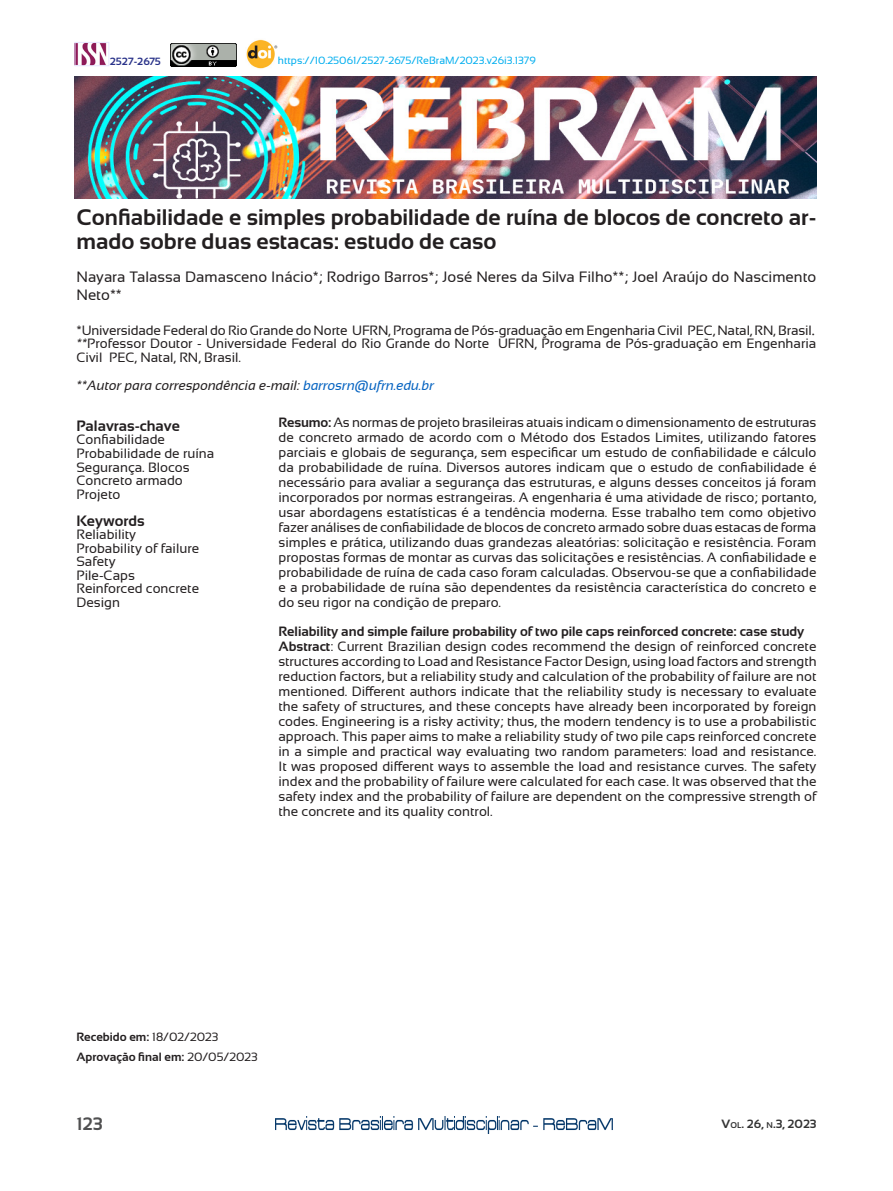
<style>
.page{position:relative;width:893px;height:1191px;background:#fff}
.page>*{position:absolute;margin:0;border:0;box-sizing:border-box;transform-origin:0 0}
.Parágrafo_básico_-_titulo{font:700 22.5px/24px "Sansation";color:#231f20}
.t1{font:700 18px "Sansation";color:#4f4f50}
.tITULACAO{font:15px/18px "Sansation";color:#231f20}
.tITULACAO-2{font:700 15px "Sansation";color:#231f20}
.tITULACAO-3{font:13.5px/15px "Sansation";color:#231f20;text-align:justify}
.tITULACAO-4{font:700 13.5px "Sansation";color:#231f20}
.tITULACAO-5{font:italic 13.5px "Sansation";color:#231f20}
.t2{font:700 12px "Sansation";color:#231f20}
.t3{font:700 12px "Sansation";color:#333}
.Corpo_do_texto{font:10.5px "Sansation";color:#00aeef}
.t4{font:700 10.5px "Sansation";color:#293289}
.s1{font-family:"Times New Roman";font-style:italic;font-size:18px}
.s2{font-style:italic}
.s3{color:#0563c1}
.s4{font-weight:700}
.s5{font-weight:400}
.s6{font-size:8.4px}
</style>
<div class="page">
<img style="left:275px;top:1116px;width:338px;height:17px">
<img style="left:77px;top:44px;width:30px;height:20px">
<div style="left:75px;top:42px;width:34px;height:24px;border:1px solid #e6e6ff"></div>
<img style="left:171px;top:43px;width:66px;height:24px">
<img style="left:246px;top:39px;width:32px;height:30px">
<img style="left:75px;top:76px;width:741px;height:122px">
<p class="t4" style="left:110px;top:55px;width:53px">2527-2675</p>
<p class="Corpo_do_texto" style="left:278px;top:54px;width:260px">https://10.25061/2527-2675/ReBraM/2023.v26i3.1379</p>
<p class="Parágrafo_básico_-_titulo" style="left:76px;top:205px;width:741px">Confiabilidade e simples probabilidade de ruína de blocos de concreto ar&shy;mado sobre duas estacas: estudo de caso</p>
<p class="tITULACAO" style="left:76px;top:268px;width:741px">Nayara Talassa Damasceno Inácio*; Rodrigo Barros*; José Neres da Silva Filho**; Joel Araújo do Nascimento<br>Neto**</p>
<p class="tITULACAO-3" style="left:76px;top:323px;width:741px">*Universidade Federal do Rio Grande do Norte UFRN, Programa de Pós-graduação em Engenharia Civil PEC, Natal, RN, Brasil<span class="s1">.</span></p>
<p class="tITULACAO-3" style="left:76px;top:337px;width:741px;line-height:13.5px"><span class="s2">**</span>Professor Doutor - Universidade Federal do Rio Grande do Norte UFRN, Programa de Pós-graduação em Engenharia<br>Civil PEC, Natal, RN, Brasil.</p>
<p class="tITULACAO-5" style="left:76px;top:378px;width:359px">**Autor para correspondência e-mail: <span class="s3">barrosrn@ufrn.edu.br</span></p>
<p class="tITULACAO-2" style="left:76px;top:417px;width:105px">Palavras-chave</p>
<p class="tITULACAO-3" style="left:76px;top:432px;width:90px">Confiabilidade</p>
<p class="tITULACAO-3" style="left:76px;top:446px;width:139px">Probabilidade de ruína</p>
<p class="tITULACAO-3" style="left:76px;top:459px;width:115px">Segurança. Blocos</p>
<p class="tITULACAO-3" style="left:76px;top:473px;width:108px">Concreto armado</p>
<p class="tITULACAO-3" style="left:76px;top:486px;width:45px">Projeto</p>
<p class="tITULACAO-2" style="left:76px;top:512px;width:70px">Keywords</p>
<p class="tITULACAO-3" style="left:76px;top:527px;width:61px">Reliability</p>
<p class="tITULACAO-3" style="left:76px;top:540px;width:124px">Probability of failure</p>
<p class="tITULACAO-3" style="left:76px;top:554px;width:41px">Safety</p>
<p class="tITULACAO-3" style="left:76px;top:567px;width:60px">Pile-Caps</p>
<p class="tITULACAO-3" style="left:76px;top:581px;width:124px">Reinforced concrete</p>
<p class="tITULACAO-3" style="left:76px;top:594px;width:45px">Design</p>
<p class="tITULACAO-3" style="left:279px;top:415px;width:540px"><span class="s4">Resumo:</span> As normas de projeto brasileiras atuais indicam o dimensionamento de estruturas de concreto armado de acordo com o Método dos Estados Limites, utilizando fatores parciais e globais de segurança, sem especificar um estudo de confiabilidade e cálculo da probabilidade de ruína. Diversos autores indicam que o estudo de confiabilidade é necessário para avaliar a segurança das estruturas, e alguns desses conceitos já foram incorporados por normas estrangeiras. A engenharia é uma atividade de risco; portanto, usar abordagens estatísticas é a tendência moderna. Esse trabalho tem como objetivo fazer análises de confiabilidade de blocos de concreto armado sobre duas estacas de forma simples e prática, utilizando duas grandezas aleatórias: solicitação e resistência. Foram propostas formas de montar as curvas das solicitações e resistências. A confiabilidade e probabilidade de ruína de cada caso foram calculadas. Observou-se que a confiabilidade e a probabilidade de ruína são dependentes da resistência característica do concreto e do seu rigor na condição de preparo.</p>
<p class="tITULACAO-4" style="left:279px;top:623px;width:527px">Reliability and simple failure probability of two pile caps reinforced concrete: case study</p>
<p class="tITULACAO-3" style="left:279px;top:638px;width:540px"><span class="s4">Abstract</span>: Current Brazilian design codes recommend the design of reinforced concrete structures according to Load and Resistance Factor Design, using load factors and strength reduction factors, but a reliability study and calculation of the probability of failure are not mentioned. Different authors indicate that the reliability study is necessary to evaluate the safety of structures, and these concepts have already been incorporated by foreign codes. Engineering is a risky activity; thus, the modern tendency is to use a probabilistic approach. This paper aims to make a reliability study of two pile caps reinforced concrete in a simple and practical way evaluating two random parameters: load and resistance.<br>It was proposed different ways to assemble the load and resistance curves. The safety index and the probability of failure were calculated for each case. It was observed that the safety index and the probability of failure are dependent on the compressive strength of the concrete and its quality control.</p>
<p class="t2" style="left:76px;top:1030px;width:144px">Recebido em: <span class="s5">18/02/2023</span></p>
<p class="t2" style="left:76px;top:1050px;width:183px">Aprovação final em: <span class="s5">20/05/2023</span></p>
<h2 class="t1" style="left:76px;top:1113px;width:28px">123</h2>
<p class="t3" style="left:722px;top:1117px;width:96px">V<span class="s6">ol</span>. 26, <span class="s6">n</span>.3, 2023</p>
</div>
